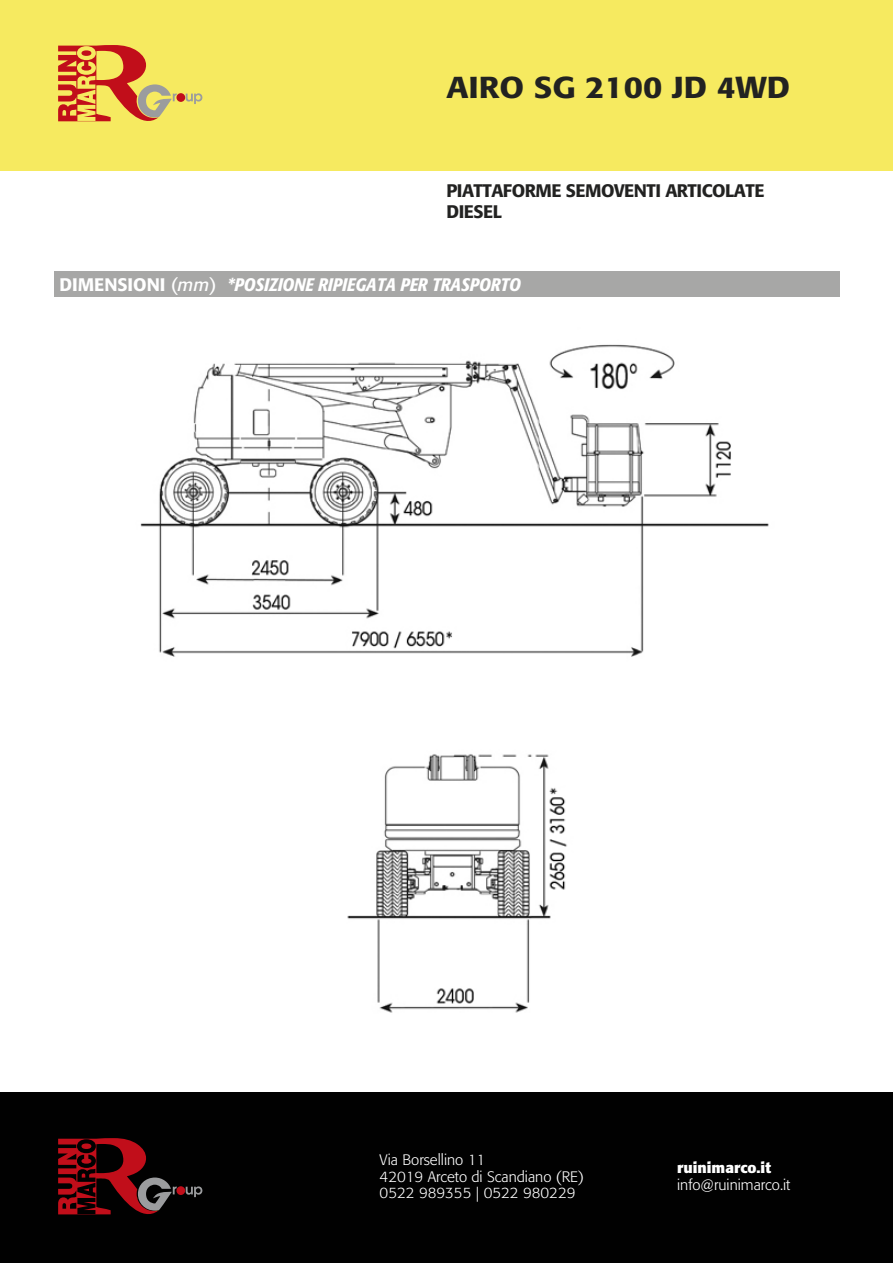
<style>
.page{position:relative;width:893px;height:1263px;background:#fff}
.page>*{position:absolute;margin:0;border:0;box-sizing:border-box;transform-origin:0 0}
.t1{font:500 30px "Formata";color:#222221;scale:1.1 1}
.t2{font:italic 500 condensed 18px "Formata";color:#fff}
.t3{font:500 18px/21.6px "Formata";letter-spacing:-.025em;color:#222221}
.t4{font:300 15px/16.5px "Formata";color:#fff}
.t5{font:700 15px "Formata";color:#fff}
.s1{font-style:normal;font-stretch:normal}
.s2{font-weight:400;font-style:normal;font-stretch:normal}
.s3{font-weight:400;font-stretch:normal}
</style>
<div class="page">
<div style="left:54px;top:271px;width:785px;height:26px;background:#a7a7a6"></div>
<div style="left:0;top:0;width:893px;height:170px;background:#f6ea60"></div>
<div style="left:0;top:1093px;width:893px;height:170px;background:#010101"></div>
<svg style="left:186px;top:93px;width:16px;height:11px"></svg>
<div style="left:176px;top:93px;width:9px;height:9px;background:#c10e1a;border-radius:50%"></div>
<svg style="left:58px;top:45px;width:119px;height:77px"></svg>
<svg style="left:186px;top:1186px;width:16px;height:11px"></svg>
<div style="left:176px;top:1186px;width:9px;height:9px;background:#c10e1a;border-radius:50%"></div>
<svg style="left:58px;top:1138px;width:119px;height:77px"></svg>
<img style="left:140px;top:344px;width:629px;height:669px">
<h1 class="t1" style="left:446px;top:68px;width:314px">AIRO SG 2100 JD 4WD</h1>
<p class="t3" style="left:446px;top:179px;width:319px">PIATTAFORME SEMOVENTI ARTICOLATE<br>DIESEL</p>
<p class="t2" style="left:59px;top:274px;width:463px"><span class="s1">DIMENSIONI</span> <span class="s2">(</span><span class="s3">mm</span><span class="s2">)</span> *POSIZIONE RIPIEGATA PER TRASPORTO</p>
<p class="t4" style="left:380px;top:1152px;width:206px">Via Borsellino 11<br>42019 Arceto di Scandiano (RE)<br>0522 989355 | 0522 980229</p>
<p class="t5" style="left:677px;top:1158px;width:95px">ruinimarco.it</p>
<p class="t4" style="left:677px;top:1176px;width:115px">info@ruinimarco.it</p>
</div>
